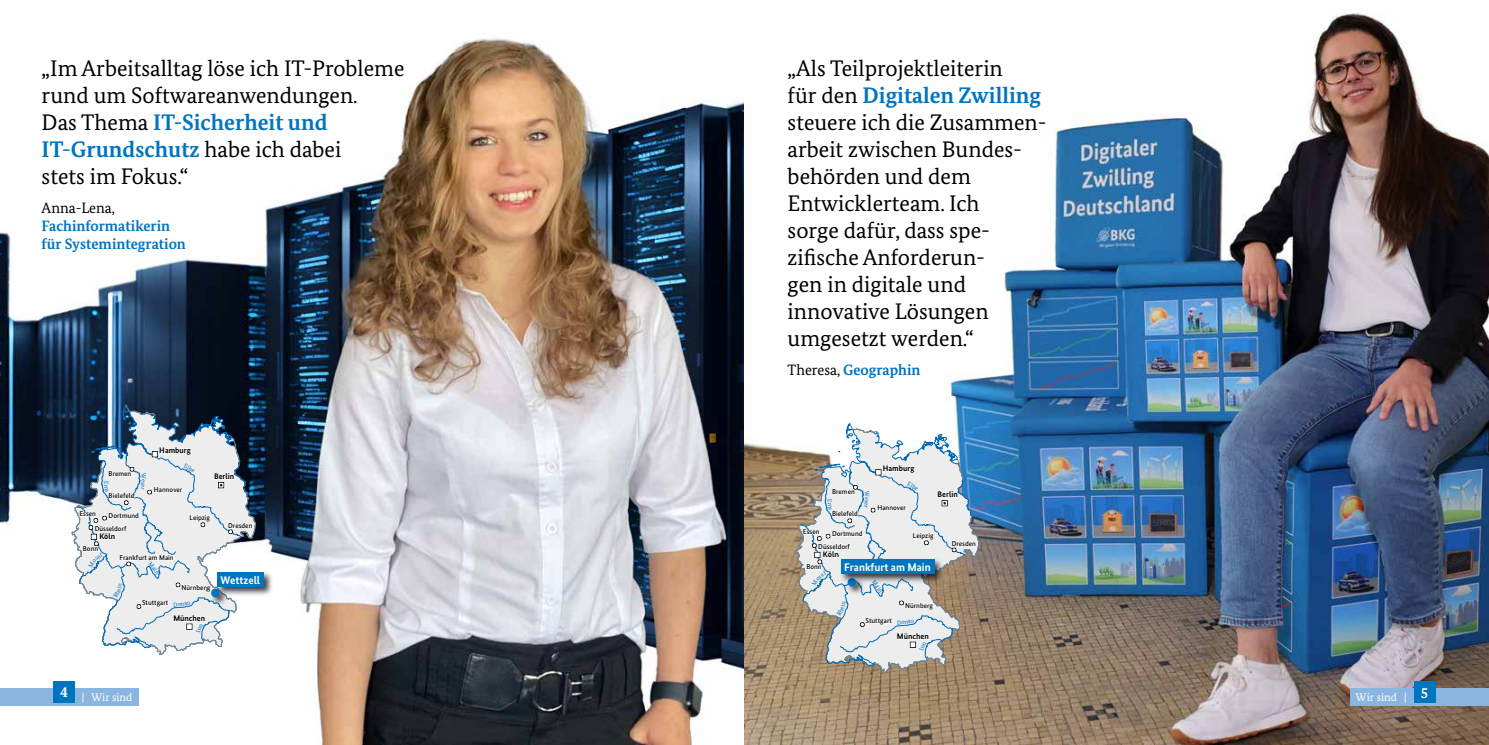
<style>
.page{position:relative;width:1489px;height:745px;background:#fff}
.page>*{position:absolute;margin:0;border:0;box-sizing:border-box;transform-origin:0 0}
.Mitarbeiter_Statement{font:22.5px/27px "Bundes Serif";color:#000}
.Mitarbeiter{font:700 15px/18px "Bundes Serif";color:#0075bf}
.t1{font:700 15px "Bundes Serif";color:#fff}
.t2{font:11.25px "Bundes Serif";color:#fff}
.t3{font:700 11.12px "Bundes Sans";color:#fff}
.t4{font:700 8.12px "Bundes Sans";color:#000}
.t5{font:500 7.12px/12.4px "Bundes Sans";color:#000}
.s1{font-weight:700;color:#0075bf}
.s2{font-weight:400;color:#000}
</style>
<div class="page">
<img style="left:0;top:13px;width:1488px;height:731px">
<svg style="left:72px;top:405px;width:184px;height:25px;background:#283f57"></svg>
<svg style="left:124px;top:403px;width:32px;height:13px"></svg>
<img style="left:256px;top:568px;width:19px;height:29px">
<div style="left:218px;top:572px;width:46px;height:14px;background:#0075bf"></div>
<div style="left:1349px;top:687px;width:139px;height:18px;background:#8ab5e1"></div>
<div style="left:0;top:687px;width:138px;height:18px;background:#8ab5e1"></div>
<svg style="left:795px;top:423px;width:184px;height:25px"></svg>
<svg style="left:847px;top:421px;width:33px;height:13px"></svg>
<div style="left:54px;top:680px;width:21px;height:22px;background:#0075bf"></div>
<div style="left:1413px;top:680px;width:22px;height:22px;background:#0075bf"></div>
<svg style="left:71px;top:430px;width:185px;height:225px"></svg>
<svg style="left:794px;top:448px;width:185px;height:225px;background:#c0c4c4"></svg>
<p class="Mitarbeiter_Statement" style="left:42px;top:54px;width:364px">„Im Arbeitsalltag löse ich IT-Probleme rund um Softwareanwendungen.<br>Das Thema <span class="s1">IT-Sicherheit und</span></p>
<p class="Mitarbeiter_Statement" style="left:42px;top:135px;width:301px"><span class="s1">IT-Grundschutz</span> habe ich dabei stets im Fokus.“</p>
<p class="Mitarbeiter" style="left:42px;top:198px;width:146px"><span class="s2">Anna-Lena,<br></span>Fachinformatikerin für Systemintegration</p>
<p class="t5" style="left:109px;top:467px;width:24px">Bremen</p>
<p class="t5" style="left:109px;top:489px;width:27px">Bielefeld</p>
<p class="t5" style="left:79px;top:507px;width:18px">Essen</p>
<p class="t5" style="left:95px;top:509px;width:46px;text-indent:14px">Dortmund<br>Düsseldorf</p>
<p class="t5" style="left:83px;top:542px;width:17px">Bonn</p>
<p class="t4" style="left:99px;top:531px;width:17px">Köln</p>
<p class="t4" style="left:159px;top:445px;width:33px">Hamburg</p>
<p class="t5" style="left:154px;top:482px;width:30px">Hannover</p>
<p class="t4" style="left:214px;top:471px;width:22px">Berlin</p>
<p class="t5" style="left:189px;top:510px;width:22px">Leipzig</p>
<p class="t5" style="left:228px;top:518px;width:26px">Dresden</p>
<p class="t5" style="left:119px;top:551px;width:56px">Frankfurt am Main</p>
<p class="t5" style="left:142px;top:596px;width:28px">Stuttgart</p>
<p class="t5" style="left:182px;top:580px;width:30px">Nürnberg</p>
<p class="t4" style="left:173px;top:613px;width:33px">München</p>
<p class="t3" style="left:220px;top:573px;width:41px">Wettzell</p>
<p class="Mitarbeiter_Statement" style="left:787px;top:54px;width:258px">„Als Teilprojektleiterin<br>für den <span class="s1">Digitalen Zwilling </span>steuere ich die Zusammen&shy;arbeit zwischen Bundes&shy;behörden und dem<br>Entwicklerteam. Ich<br>sorge dafür, dass spe&shy;zifische Anforderun-<br>gen in digitale und innovative Lösungen umgesetzt werden.“</p>
<p class="Mitarbeiter" style="left:787px;top:360px;width:134px"><span class="s2">Theresa,</span> Geographin</p>
<p class="t5" style="left:832px;top:485px;width:24px">Bremen</p>
<p class="t5" style="left:832px;top:507px;width:27px">Bielefeld</p>
<p class="t4" style="left:882px;top:463px;width:33px">Hamburg</p>
<p class="t5" style="left:877px;top:500px;width:30px">Hannover</p>
<p class="t4" style="left:937px;top:489px;width:22px">Berlin</p>
<p class="t5" style="left:803px;top:525px;width:18px">Essen</p>
<p class="t5" style="left:818px;top:527px;width:46px;text-indent:14px">Dortmund<br>Düsseldorf</p>
<p class="t5" style="left:806px;top:560px;width:17px">Bonn</p>
<p class="t5" style="left:912px;top:528px;width:22px">Leipzig</p>
<p class="t3" style="left:844px;top:560px;width:88px">Frankfurt am Main</p>
<p class="t4" style="left:822px;top:549px;width:17px">Köln</p>
<p class="t5" style="left:865px;top:614px;width:28px">Stuttgart</p>
<p class="t5" style="left:905px;top:598px;width:30px">Nürnberg</p>
<p class="t4" style="left:896px;top:631px;width:33px">München</p>
<p class="t5" style="left:951px;top:536px;width:26px">Dresden</p>
<p class="t1" style="left:61px;top:682px;width:9px">4</p>
<p class="t2" style="left:1355px;top:689px;width:74px">Wir sind | <sup>5</sup></p>
<p class="t2" style="left:82px;top:690px;width:52px">| Wir sind</p>
</div>
